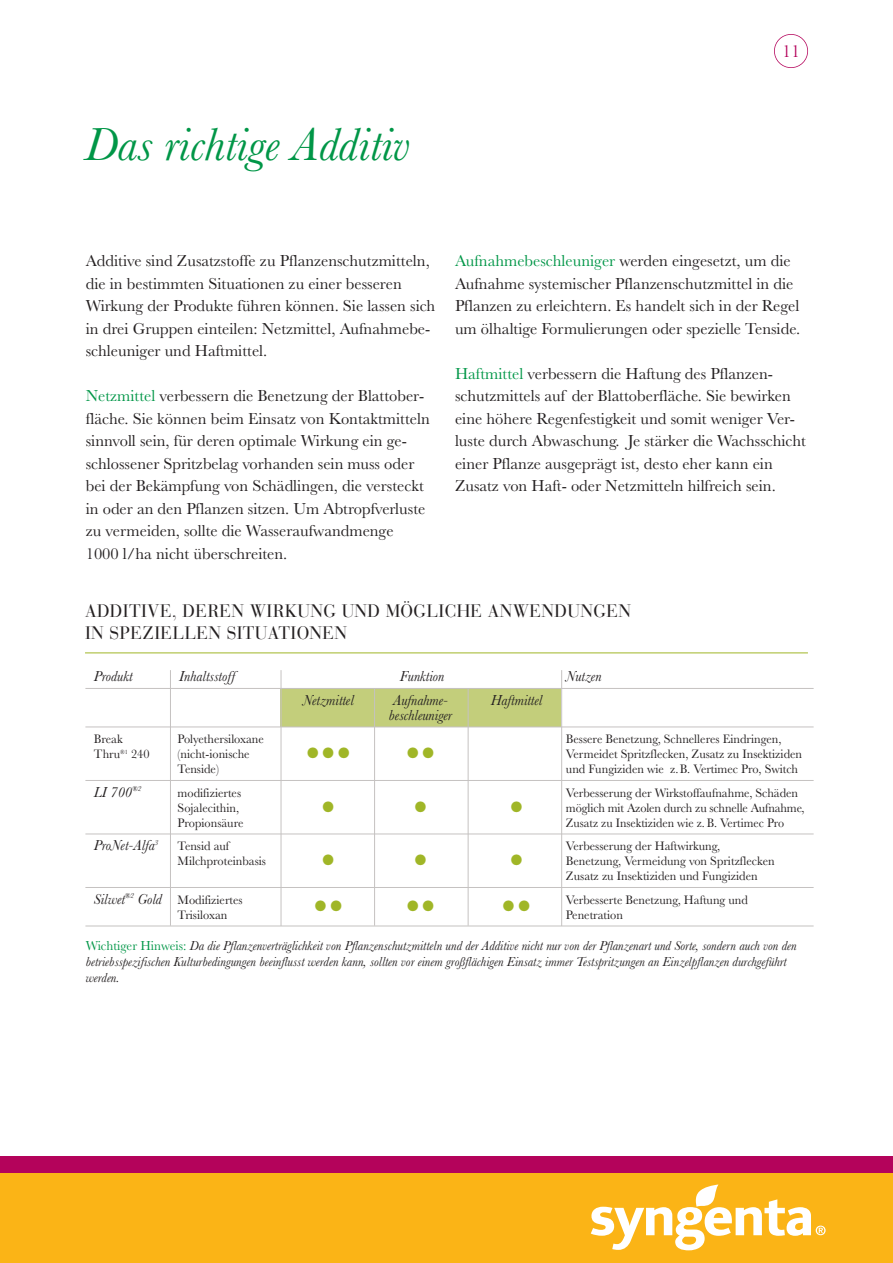
<style>
.page{position:relative;width:893px;height:1263px;background:#fff}
.page>*{position:absolute;margin:0;border:0;box-sizing:border-box;transform-origin:0 0}
.t1{font:italic 48px "Baskerville";color:#009647}
.t2{font:18px/21.8px "Bauer Bodoni";letter-spacing:.02em;color:#231f20}
.t3{font:18px "Baskerville";color:#b4035b}
.t4{font:16.5px/22.5px "Baskerville";color:#231f20}
.t5{font:italic 15px "Baskerville";color:#231f20}
.t6{font:15px "Zapf Dingbats ITC";color:#a0b627}
.t7{font:italic 13.5px/16.2px "Baskerville";color:#231f20}
.t8{font:12.75px/15px "Baskerville";color:#231f20}
.t9{font:12.75px "Baskerville";color:#231f20;scale:.95 1}
.s1{color:#009647}
.s2{font-style:italic;font-size:15px}
.s3{font-style:normal;color:#009647}
</style>
<div class="page">
<div style="left:281px;top:689px;width:280px;height:38px;background:#c3ce7b"></div>
<div style="left:0;top:1157px;width:893px;height:17px;background:#b4035b"></div>
<div style="left:0;top:1174px;width:893px;height:89px;background:#fbb416"></div>
<svg style="left:591px;top:1184px;width:235px;height:66px"></svg>
<hr style="left:85px;top:688px;width:729px;height:1px;background:#c5c2c1">
<hr style="left:85px;top:726px;width:729px;height:1px;background:#c5c2c1">
<hr style="left:85px;top:780px;width:729px;height:1px;background:#c5c2c1">
<hr style="left:85px;top:833px;width:729px;height:1px;background:#c5c2c1">
<hr style="left:85px;top:887px;width:729px;height:1px;background:#c5c2c1">
<hr style="left:85px;top:926px;width:729px;height:1px;background:#c5c2c1">
<hr style="left:170px;top:670px;width:1px;height:256px;background:#c5c2c1">
<hr style="left:281px;top:670px;width:1px;height:256px;background:#c5c2c1">
<hr style="left:374px;top:688px;width:1px;height:238px;background:#c5c2c1">
<hr style="left:468px;top:688px;width:1px;height:238px;background:#c5c2c1">
<hr style="left:561px;top:670px;width:1px;height:256px;background:#c5c2c1">
<hr style="left:85px;top:652px;width:723px;height:1px;background:#a0b627">
<div style="left:774px;top:34px;width:34px;height:34px;border:2px solid #b4035b;border-radius:50%"></div>
<h1 class="t1" style="left:85px;top:115px;width:327px">Das richtige Additiv</h1>
<p class="t3" style="left:782px;top:40px;width:19px">11</p>
<p class="t4" style="left:86px;top:249px;width:351px">Additive sind Zusatzstoffe zu Pflanzenschutzmitteln, die in bestimmten Situationen zu einer besseren Wirkung der Produkte führen können. Sie lassen sich in drei Gruppen einteilen: Netzmittel, Aufnahmebe&shy;schleuniger und Haftmittel.</p>
<p class="t4" style="left:86px;top:384px;width:346px"><span class="s1">Netzmittel</span> verbessern die Benetzung der Blattober&shy;fläche. Sie können beim Einsatz von Kontaktmitteln sinnvoll sein, für deren optimale Wirkung ein ge&shy;schlossener Spritzbelag vorhanden sein muss oder bei der Bekämpfung von Schädlingen, die versteckt in oder an den Pflanzen sitzen. Um Abtropfverluste zu vermeiden, sollte die Wasseraufwandmenge 1000 l/ha nicht überschreiten.</p>
<p class="t4" style="left:455px;top:249px;width:347px"><span class="s1">Aufnahmebeschleuniger</span> werden eingesetzt, um die Aufnahme systemischer Pflanzenschutzmittel in die Pflanzen zu erleichtern. Es handelt sich in der Regel um ölhaltige Formulierungen oder spezielle Tenside.</p>
<p class="t4" style="left:455px;top:362px;width:353px"><span class="s1">Haftmittel</span> verbessern die Haftung des Pflanzen&shy;schutzmittels auf der Blattoberfläche. Sie bewirken eine höhere Regenfestigkeit und somit weniger Ver&shy;luste durch Abwaschung. Je stärker die Wachsschicht einer Pflanze ausgeprägt ist, desto eher kann ein Zusatz von Haft- oder Netzmitteln hilfreich sein.</p>
<p class="t2" style="left:85px;top:602px;width:547px">ADDITIVE, DEREN WIRKUNG UND MÖGLICHE ANWENDUNGEN<br>IN SPEZIELLEN SITUATIONEN</p>
<p class="t5" style="left:94px;top:667px;width:40px">Produkt</p>
<p class="t5" style="left:179px;top:667px;width:57px">Inhaltsstoff</p>
<p class="t5" style="left:400px;top:667px;width:46px">Funktion</p>
<p class="t5" style="left:566px;top:667px;width:37px">Nutzen</p>
<p class="t5" style="left:303px;top:691px;width:53px">Netzmittel</p>
<p class="t5" style="left:393px;top:691px;width:57px">Aufnahme-</p>
<p class="t5" style="left:491px;top:691px;width:53px">Haftmittel</p>
<p class="t5" style="left:389px;top:706px;width:65px">beschleuniger</p>
<p class="t8" style="left:94px;top:731px;width:30px">Break</p>
<p class="t8" style="left:178px;top:731px;width:88px">Polyethersiloxane</p>
<p class="t8" style="left:566px;top:731px;width:217px">Bessere Benetzung, Schnelleres Eindringen,</p>
<p class="t8" style="left:94px;top:746px;width:57px">Thru<sup>®1</sup> 240</p>
<p class="t8" style="left:178px;top:746px;width:74px">(nicht-ionische</p>
<p class="t6" style="left:307px;top:744px;width:44px">●●●</p>
<p class="t8" style="left:566px;top:746px;width:238px">Vermeidet Spritzflecken, Zusatz zu Insektiziden</p>
<p class="t8" style="left:178px;top:761px;width:43px">Tenside)</p>
<p class="t8" style="left:566px;top:761px;width:234px">und Fungiziden wie z.B. Vertimec Pro, Switch</p>
<p class="t5" style="left:94px;top:783px;width:49px">LI 700<sup>®2</sup></p>
<p class="t8" style="left:178px;top:785px;width:65px">modifiziertes</p>
<p class="t8" style="left:566px;top:785px;width:234px">Verbesserung der Wirkstoffaufnahme, Schäden</p>
<p class="t8" style="left:178px;top:800px;width:63px">Sojalecithin,</p>
<p class="t6" style="left:323px;top:798px;width:13px">●</p>
<p class="t6" style="left:415px;top:798px;width:13px">●</p>
<p class="t6" style="left:511px;top:798px;width:13px">●</p>
<p class="t8" style="left:566px;top:800px;width:240px">möglich mit Azolen durch zu schnelle Aufnahme,</p>
<p class="t8" style="left:178px;top:815px;width:67px">Propionsäure</p>
<p class="t9" style="left:566px;top:815px;width:231px">Zusatz zu Insektiziden wie z.B. Vertimec Pro</p>
<p class="t5" style="left:94px;top:836px;width:66px">ProNet-Alfa<sup>3</sup></p>
<p class="t8" style="left:178px;top:838px;width:53px">Tensid auf</p>
<p class="t8" style="left:566px;top:838px;width:156px">Verbesserung der Haftwirkung,</p>
<p class="t8" style="left:178px;top:853px;width:90px">Milchproteinbasis</p>
<p class="t6" style="left:323px;top:851px;width:13px">●</p>
<p class="t6" style="left:415px;top:851px;width:13px">●</p>
<p class="t6" style="left:511px;top:851px;width:13px">●</p>
<p class="t8" style="left:566px;top:853px;width:210px">Benetzung, Vermeidung von Spritzflecken<br>Zusatz zu Insektiziden und Fungiziden</p>
<p class="t8" style="left:94px;top:892px;width:150px"><span class="s2">Silwet</span><sup>®2</sup> <span class="s2">Gold</span> Modifiziertes</p>
<p class="t8" style="left:566px;top:892px;width:184px">Verbesserte Benetzung, Haftung und</p>
<p class="t8" style="left:178px;top:907px;width:51px">Trisiloxan</p>
<p class="t8" style="left:566px;top:907px;width:59px">Penetration</p>
<p class="t7" style="left:86px;top:937px;width:712px"><span class="s3">Wichtiger Hinweis:</span> Da die Pflanzenverträglichkeit von Pflanzenschutzmitteln und der Additive nicht nur von der Pflanzenart und Sorte, sondern auch von den betriebsspezifischen Kulturbedingungen beeinflusst werden kann, sollten vor einem großflächigen Einsatz immer Testspritzungen an Einzelpflanzen durchgeführt werden.</p>
</div>
